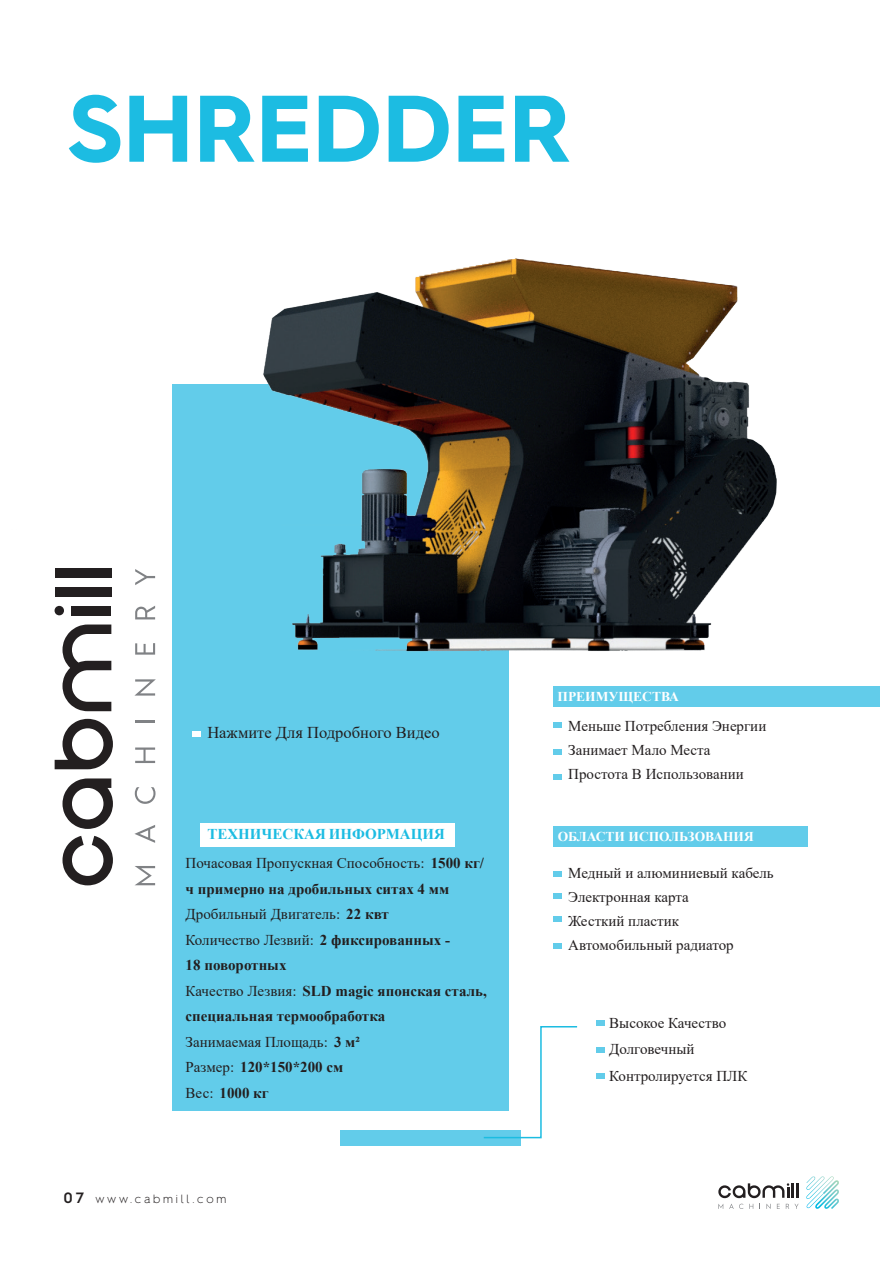
<style>
.page{position:relative;width:893px;height:1263px;background:#fff}
.page>*{position:absolute;margin:0;border:0;box-sizing:border-box;transform-origin:0 0}
.t1{font:700 94.65px "Hurme Geometric Sans 2";color:#1cbce2}
.t2{font:16.5px "Times New Roman";color:#231f20}
.t3{font:15px/24px "Times New Roman";color:#231f20}
.t4{font:700 15px/25.5px "Times New Roman";color:#231f20}
.t5{font:700 13.5px "Times New Roman";color:#fff}
.t6{font:300 12px "Hurme Geometric Sans 2";letter-spacing:.24em;color:#231f20}
.s1{font-weight:700;color:#1cbce2}
.s2{font-weight:700}
.s3{font-weight:400}
.s4{font-weight:600;font-size:15px}
</style>
<div class="page">
<svg style="left:718px;top:1183px;width:81px;height:26px"></svg>
<svg style="left:806px;top:1176px;width:33px;height:33px"></svg>
<div style="left:172px;top:385px;width:336px;height:726px;background:#62ccea"></div>
<svg style="left:135px;top:866px;width:20px;height:19px"></svg>
<svg style="left:134px;top:825px;width:21px;height:18px"></svg>
<svg style="left:135px;top:787px;width:21px;height:17px"></svg>
<svg style="left:135px;top:747px;width:20px;height:16px"></svg>
<hr style="left:135px;top:720px;width:20px;height:3px;background:#808285">
<svg style="left:135px;top:679px;width:21px;height:16px"></svg>
<svg style="left:63px;top:836px;width:50px;height:49px"></svg>
<svg style="left:63px;top:778px;width:50px;height:51px"></svg>
<svg style="left:55px;top:719px;width:58px;height:50px"></svg>
<svg style="left:63px;top:676px;width:48px;height:35px"></svg>
<div style="left:201px;top:823px;width:254px;height:24px;background:#fff"></div>
<div style="left:192px;top:731px;width:9px;height:6px;background:#fff"></div>
<div style="left:596px;top:1020px;width:8px;height:6px;background:#62ccea"></div>
<div style="left:596px;top:1073px;width:8px;height:6px;background:#62ccea"></div>
<div style="left:596px;top:1046px;width:8px;height:6px;background:#62ccea"></div>
<div style="left:340px;top:1130px;width:181px;height:15px;background:#62ccea"></div>
<svg style="left:483px;top:1025px;width:95px;height:114px"></svg>
<div style="left:553px;top:722px;width:9px;height:6px;background:#62ccea"></div>
<div style="left:553px;top:749px;width:9px;height:6px;background:#62ccea"></div>
<div style="left:553px;top:774px;width:9px;height:6px;background:#62ccea"></div>
<div style="left:553px;top:871px;width:9px;height:6px;background:#62ccea"></div>
<div style="left:553px;top:893px;width:9px;height:6px;background:#62ccea"></div>
<div style="left:553px;top:916px;width:9px;height:5px;background:#62ccea"></div>
<div style="left:553px;top:943px;width:9px;height:6px;background:#62ccea"></div>
<div style="left:553px;top:686px;width:327px;height:21px;background:#62ccea"></div>
<div style="left:553px;top:826px;width:255px;height:21px;background:#62ccea"></div>
<img style="left:54px;top:258px;width:723px;height:418px">
<h1 class="t1" style="left:68px;top:62px;width:504px">SHREDDER</h1>
<p class="t2" style="left:207px;top:721px;width:234px">Нажмите Для Подробного Видео</p>
<p class="t3" style="left:186px;top:819px;width:300px;line-height:29px;text-indent:22px"><span class="s1">ТЕХНИЧЕСКАЯ ИНФОРМАЦИЯ<br></span>Почасовая Пропускная Способность: <span class="s2">1500 кг/</span></p>
<p class="t4" style="left:186px;top:875px;width:303px">ч примерно на дробильных ситах 4 мм<br><span class="s3">Дробильный Двигатель:</span> 22 квт<br><span class="s3">Количество Лезвий:</span> 2 фиксированных -<br>18 поворотных<br><span class="s3">Качество Лезвия:</span> SLD magic японская сталь, специальная термообработка<br><span class="s3">Занимаемая Площадь:</span> 3 м²<br><span class="s3">Размер:</span> 120*150*200 см<br><span class="s3">Вес:</span> 1000 кг</p>
<p class="t6" style="left:64px;top:1191px;width:164px"><span class="s4">07</span> www.cabmill.com</p>
<p class="t5" style="left:558px;top:686px;width:123px">ПРЕИМУЩЕСТВА</p>
<p class="t3" style="left:568px;top:713px;width:200px">Меньше Потребления Энергии<br>Занимает Мало Места<br>Простота В Использовании</p>
<p class="t5" style="left:558px;top:827px;width:198px">ОБЛАСТИ ИСПОЛЬЗОВАНИЯ</p>
<p class="t3" style="left:568px;top:860px;width:207px">Медный и алюминиевый кабель<br>Электронная карта<br>Жесткий пластик<br>Автомобильный радиатор</p>
<p class="t3" style="left:609px;top:1009px;width:140px;line-height:26.4px">Высокое Качество<br>Долговечный<br>Контролируется ПЛК</p>
</div>
